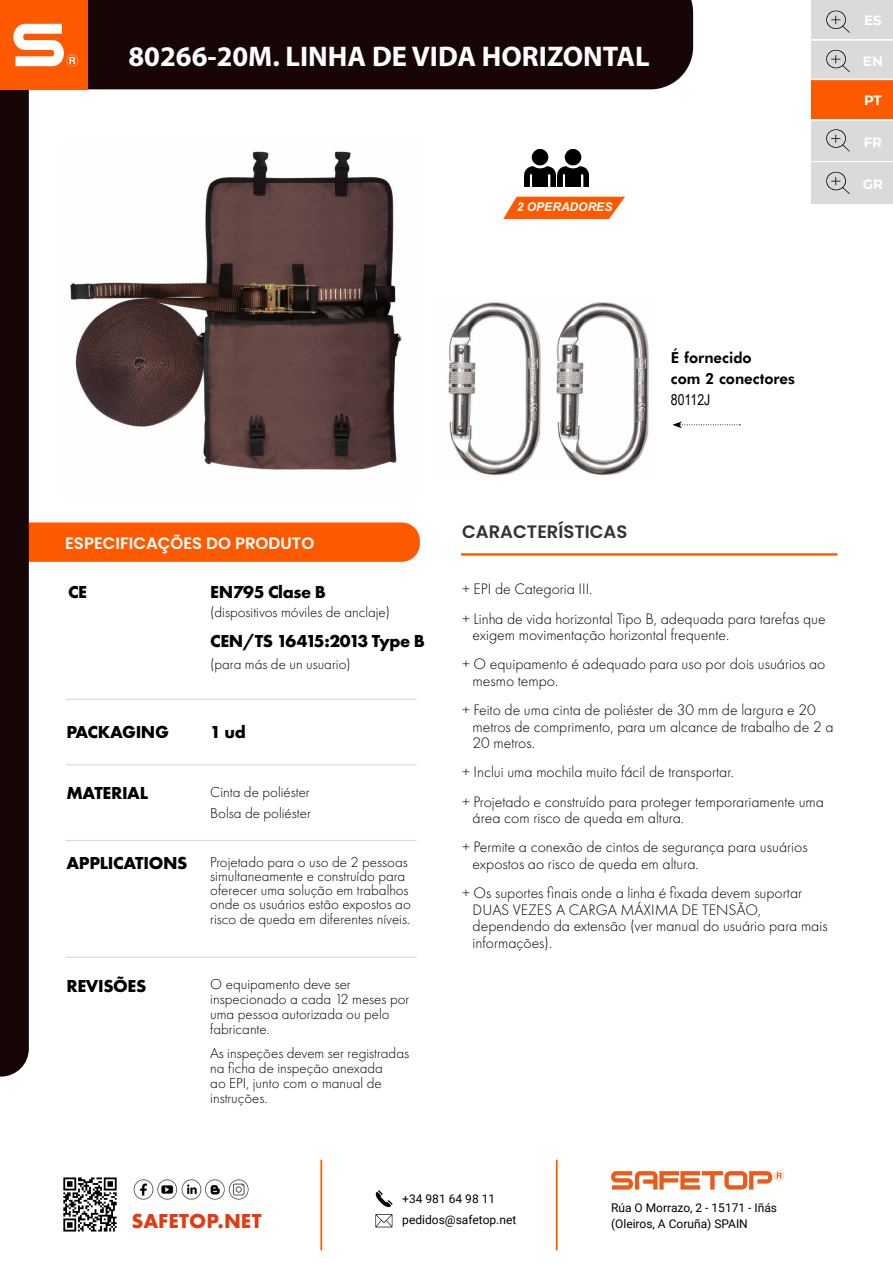
<style>
.page{position:relative;width:893px;height:1263px;background:#fff}
.page>*{position:absolute;margin:0;border:0;box-sizing:border-box;transform-origin:0 0}
.t1{font:700 28.5px "Myriad Pro";color:#fff}
.t2{font:700 21px "Futura PT";color:#e23b13}
.t3{font:700 18px "Futura PT";letter-spacing:-.02em;color:#000}
.t4{font:600 18px "Poppins";color:#333332}
.t5{font:600 16.5px "Poppins";color:#fff}
.t6{font:300 15.75px/29.2px "Futura PT";color:#000}
.t7{font:300 15px/15px "Futura PT";color:#000}
.t8{font:700 15px/21px "Futura BT";color:#000}
.t9{font:15px "Arial Narrow";color:#000}
.t10{font:700 13.5px "Montserrat";color:#fff}
.t11{font:12px/16.5px "Roboto";color:#000}
.t12{font:italic 700 12px "Arial";color:#fff}
</style>
<div class="page">
<img style="left:556px;top:302px;width:93px;height:174px">
<div style="left:0;top:522px;width:420px;height:40px;background:#ff5900;border-radius:18px"></div>
<div style="left:461px;top:553px;width:376px;height:3px;border:2px solid #ff5900"></div>
<hr style="left:66px;top:764px;width:351px;height:1px;background:#dadada">
<hr style="left:66px;top:840px;width:351px;height:1px;background:#dadada">
<hr style="left:66px;top:957px;width:351px;height:1px;background:#dadada">
<hr style="left:66px;top:699px;width:351px;height:1px;background:#dadada">
<svg style="left:672px;top:421px;width:68px;height:7px"></svg>
<img style="left:78px;top:151px;width:324px;height:319px">
<img style="left:448px;top:302px;width:93px;height:174px">
<img style="left:524px;top:150px;width:64px;height:36px">
<svg style="left:503px;top:197px;width:122px;height:22px;background:#ff6d1e"></svg>
<div style="left:88px;top:0;width:605px;height:89px;background:#180607"></div>
<div style="left:0;top:0;width:88px;height:89px;background:#ff5900"></div>
<svg style="left:0;top:23px;width:78px;height:1053px"></svg>
<svg style="left:375px;top:1214px;width:17px;height:13px"></svg>
<svg style="left:376px;top:1190px;width:16px;height:17px"></svg>
<svg style="left:611px;top:1171px;width:173px;height:18px"></svg>
<img style="left:133px;top:1179px;width:116px;height:20px">
<hr style="left:320px;top:1160px;width:2px;height:90px;background:#ff5900">
<hr style="left:556px;top:1160px;width:2px;height:90px;background:#ff5900">
<img style="left:63px;top:1177px;width:54px;height:55px">
<div style="left:811px;top:39px;width:82px;height:41px;background:#dadada"></div>
<div style="left:811px;top:79px;width:82px;height:41px;background:#ff5900"></div>
<div style="left:811px;top:120px;width:82px;height:41px;background:#dadada"></div>
<div style="left:811px;top:162px;width:82px;height:41px;background:#dadada"></div>
<div style="left:811px;top:0;width:82px;height:39px;background:#dadada"></div>
<svg style="left:826px;top:10px;width:24px;height:23px"></svg>
<svg style="left:826px;top:49px;width:24px;height:23px"></svg>
<svg style="left:826px;top:129px;width:24px;height:23px"></svg>
<svg style="left:826px;top:171px;width:24px;height:23px"></svg>
<hr style="left:811px;top:79px;width:82px;height:1px;background:#fff">
<hr style="left:811px;top:39px;width:82px;height:2px;background:#fff">
<hr style="left:811px;top:120px;width:82px;height:1px;background:#fff">
<h1 class="t1" style="left:128px;top:37px;width:523px">80266-20M. LINHA DE VIDA HORIZONTAL</h1>
<p class="t12" style="left:517px;top:199px;width:97px">2 OPERADORES</p>
<p class="t10" style="left:864px;top:11px;width:19px">ES</p>
<p class="t10" style="left:863px;top:51px;width:21px">EN</p>
<p class="t10" style="left:864px;top:90px;width:19px">PT</p>
<p class="t10" style="left:864px;top:132px;width:20px">FR</p>
<p class="t10" style="left:863px;top:175px;width:22px">GR</p>
<p class="t8" style="left:671px;top:347px;width:126px">É fornecido<br>com 2 conectores</p>
<p class="t9" style="left:671px;top:389px;width:41px">80112J</p>
<p class="t5" style="left:65px;top:534px;width:251px">ESPECIFICAÇÕES DO PRODUTO</p>
<p class="t3" style="left:68px;top:580px;width:21px">CE</p>
<p class="t3" style="left:210px;top:580px;width:117px">EN795 Clase B</p>
<p class="t3" style="left:210px;top:630px;width:216px">CEN/TS 16415:2013 Type B</p>
<p class="t7" style="left:210px;top:604px;width:181px">(dispositivos móviles de anclaje)</p>
<p class="t7" style="left:210px;top:657px;width:142px">(para más de un usuario)</p>
<p class="t3" style="left:67px;top:721px;width:104px">PACKAGING</p>
<p class="t3" style="left:210px;top:721px;width:37px">1 ud</p>
<p class="t3" style="left:67px;top:782px;width:83px">MATERIAL</p>
<p class="t3" style="left:67px;top:851px;width:122px">APPLICATIONS</p>
<p class="t7" style="left:210px;top:782px;width:102px;line-height:20.5px">Cinta de poliéster<br>Bolsa de poliéster</p>
<p class="t7" style="left:210px;top:855px;width:202px;line-height:14.2px">Projetado para o uso de 2 pessoas simultaneamente e construído para oferecer uma solução em trabalhos onde os usuários estão expostos ao risco de queda em diferentes níveis.</p>
<p class="t3" style="left:67px;top:974px;width:81px">REVISÕES</p>
<p class="t7" style="left:210px;top:977px;width:201px">O equipamento deve ser inspecionado a cada 12 meses por uma pessoa autorizada ou pelo fabricante.</p>
<p class="t7" style="left:210px;top:1045px;width:200px">As inspeções devem ser registradas na ficha de inspeção anexada<br>ao EPI, junto com o manual de instruções.</p>
<p class="t4" style="left:462px;top:522px;width:167px">CARACTERÍSTICAS</p>
<p class="t6" style="left:462px;top:575px;width:365px">+ EPI de Categoria III.<br>+ Linha de vida horizontal Tipo B, adequada para tarefas que</p>
<p class="t6" style="left:462px;top:620px;width:365px;text-indent:11px">exigem movimentação horizontal frequente.<br>+ O equipamento é adequado para uso por dois usuários ao</p>
<p class="t6" style="left:462px;top:666px;width:355px;text-indent:11px">mesmo tempo.<br>+ Feito de uma cinta de poliéster de 30 mm de largura e 20</p>
<p class="t6" style="left:473px;top:718px;width:362px;line-height:16.5px">metros de comprimento, para um alcance de trabalho de 2 a<br>20 metros.</p>
<p class="t6" style="left:462px;top:758px;width:363px">+ Inclui uma mochila muito fácil de transportar.<br>+ Projetado e construído para proteger temporariamente uma</p>
<p class="t6" style="left:462px;top:803px;width:347px;text-indent:11px">área com risco de queda em altura.<br>+ Permite a conexão de cintos de segurança para usuários</p>
<p class="t6" style="left:462px;top:849px;width:342px;text-indent:11px">expostos ao risco de queda em altura.<br>+ Os suportes finais onde a linha é fixada devem suportar</p>
<p class="t6" style="left:473px;top:901px;width:356px;line-height:16.5px">DUAS VEZES A CARGA MÁXIMA DE TENSÃO, dependendo da extensão (ver manual do usuário para mais informações).</p>
<p class="t11" style="left:402px;top:1190px;width:94px">+34 981 64 98 11</p>
<h2 class="t2" style="left:131px;top:1207px;width:132px">SAFETOP.NET</h2>
<p class="t11" style="left:402px;top:1211px;width:116px">pedidos@safetop.net</p>
<p class="t11" style="left:611px;top:1198px;width:168px">Rúa O Morrazo, 2 - 15171 - Iñás (Oleiros, A Coruña) SPAIN</p>
</div>
